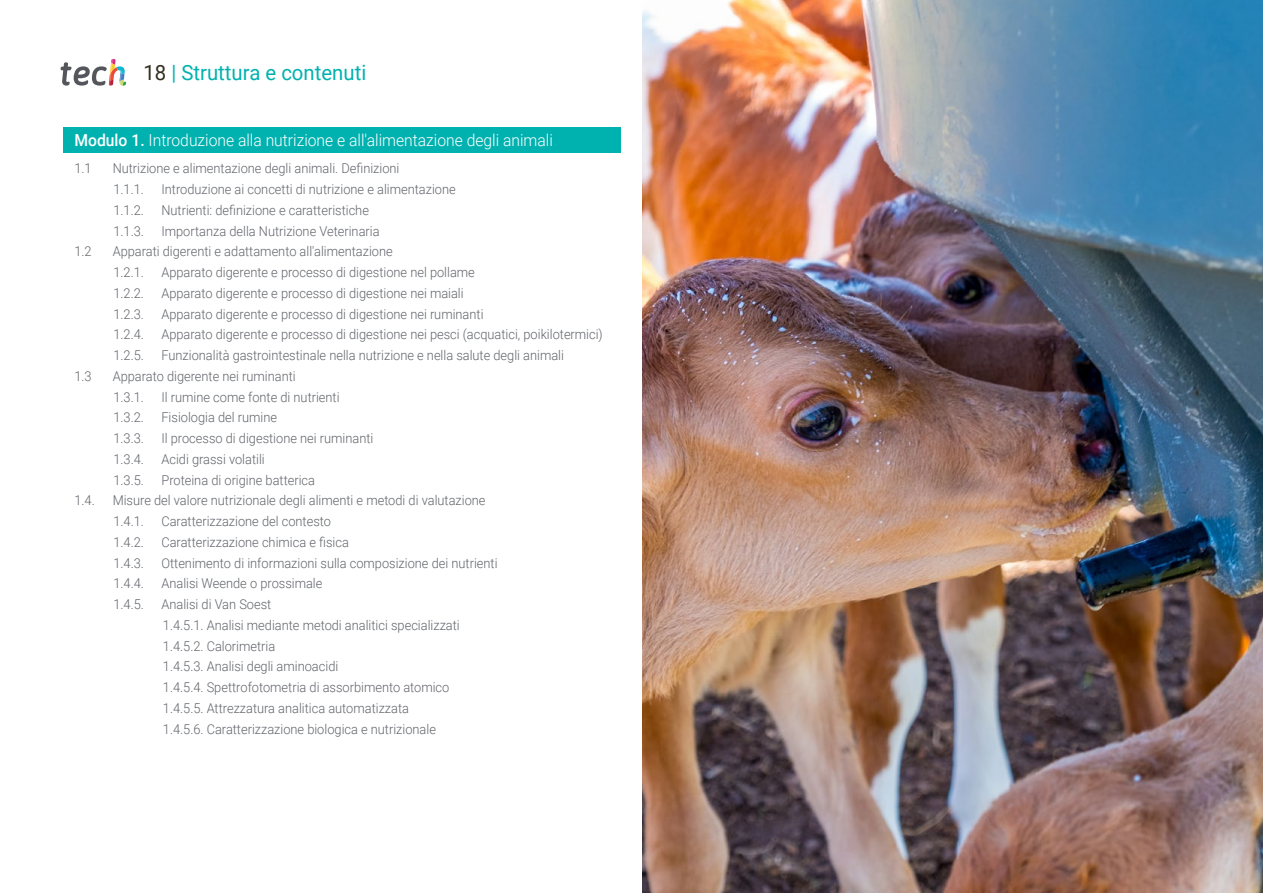
<style>
.page{position:relative;width:1263px;height:893px;background:#fff}
.page>*{position:absolute;margin:0;border:0;box-sizing:border-box;transform-origin:0 0}
.t1{font:21px "Roboto";color:#00b2af}
.t2{font:300 16.5px "Roboto";color:#fff;scale:.95 1}
.t3{font:300 13.5px/20.7px "Roboto";color:#61646a;scale:.95 1}
.s1{color:#312e20}
.s2{font-weight:500}
</style>
<div class="page">
<div style="left:63px;top:128px;width:558px;height:25px;background:#00b2af"></div>
<img style="left:642px;top:0;width:621px;height:893px">
<svg style="left:61px;top:59px;width:65px;height:27px"></svg>
<h1 class="t1" style="left:144px;top:57px;width:224px"><span class="s1">18</span> | Struttura e contenuti</h1>
<p class="t2" style="left:74px;top:129px;width:505px"><span class="s2">Modulo 1.</span> Introduzione alla nutrizione e all'alimentazione degli animali</p>
<p class="t3" style="left:74px;top:158px;width:20px">1.1</p>
<p class="t3" style="left:113px;top:158px;width:303px">Nutrizione e alimentazione degli animali. Definizioni<br>1.1.1.</p>
<p class="t3" style="left:161px;top:179px;width:311px">Introduzione ai concetti di nutrizione e alimentazione</p>
<p class="t3" style="left:113px;top:199px;width:34px">1.1.2.</p>
<p class="t3" style="left:161px;top:199px;width:220px">Nutrienti: definizione e caratteristiche</p>
<p class="t3" style="left:113px;top:220px;width:34px">1.1.3.</p>
<p class="t3" style="left:161px;top:220px;width:231px">Importanza della Nutrizione Veterinaria</p>
<p class="t3" style="left:74px;top:241px;width:20px">1.2</p>
<p class="t3" style="left:113px;top:241px;width:296px">Apparati digerenti e adattamento all'alimentazione<br>1.2.1.</p>
<p class="t3" style="left:161px;top:262px;width:331px">Apparato digerente e processo di digestione nel pollame</p>
<p class="t3" style="left:113px;top:282px;width:34px">1.2.2.</p>
<p class="t3" style="left:161px;top:282px;width:320px">Apparato digerente e processo di digestione nei maiali</p>
<p class="t3" style="left:113px;top:303px;width:34px">1.2.3.</p>
<p class="t3" style="left:161px;top:303px;width:341px">Apparato digerente e processo di digestione nei ruminanti</p>
<p class="t3" style="left:113px;top:324px;width:34px">1.2.4.</p>
<p class="t3" style="left:161px;top:324px;width:466px">Apparato digerente e processo di digestione nei pesci (acquatici, poikilotermici)</p>
<p class="t3" style="left:113px;top:345px;width:34px">1.2.5.</p>
<p class="t3" style="left:161px;top:345px;width:425px">Funzionalità gastrointestinale nella nutrizione e nella salute degli animali</p>
<p class="t3" style="left:74px;top:365px;width:20px">1.3</p>
<p class="t3" style="left:113px;top:365px;width:194px">Apparato digerente nei ruminanti<br>1.3.1.</p>
<p class="t3" style="left:161px;top:386px;width:189px">Il rumine come fonte di nutrienti</p>
<p class="t3" style="left:113px;top:407px;width:34px">1.3.2.</p>
<p class="t3" style="left:161px;top:407px;width:123px">Fisiologia del rumine</p>
<p class="t3" style="left:113px;top:428px;width:34px">1.3.3.</p>
<p class="t3" style="left:161px;top:428px;width:225px">Il processo di digestione nei ruminanti</p>
<p class="t3" style="left:113px;top:448px;width:34px">1.3.4.</p>
<p class="t3" style="left:161px;top:448px;width:110px">Acidi grassi volatili</p>
<p class="t3" style="left:113px;top:469px;width:34px">1.3.5.</p>
<p class="t3" style="left:161px;top:469px;width:163px">Proteina di origine batterica</p>
<p class="t3" style="left:74px;top:490px;width:23px">1.4.</p>
<p class="t3" style="left:113px;top:490px;width:394px">Misure del valore nutrizionale degli alimenti e metodi di valutazione<br>1.4.1.</p>
<p class="t3" style="left:161px;top:511px;width:180px">Caratterizzazione del contesto</p>
<p class="t3" style="left:113px;top:531px;width:34px">1.4.2.</p>
<p class="t3" style="left:161px;top:531px;width:199px">Caratterizzazione chimica e fisica</p>
<p class="t3" style="left:113px;top:552px;width:34px">1.4.3.</p>
<p class="t3" style="left:161px;top:552px;width:355px">Ottenimento di informazioni sulla composizione dei nutrienti</p>
<p class="t3" style="left:113px;top:573px;width:34px">1.4.4.</p>
<p class="t3" style="left:161px;top:573px;width:171px">Analisi Weende o prossimale</p>
<p class="t3" style="left:113px;top:594px;width:34px">1.4.5.</p>
<p class="t3" style="left:161px;top:594px;width:315px">Analisi di Van Soest<br>1.4.5.1. Analisi mediante metodi analitici specializzati 1.4.5.2. Calorimetria<br>1.4.5.3. Analisi degli aminoacidi<br>1.4.5.4. Spettrofotometria di assorbimento atomico 1.4.5.5. Attrezzatura analitica automatizzata<br>1.4.5.6. Caratterizzazione biologica e nutrizionale</p>
</div>
